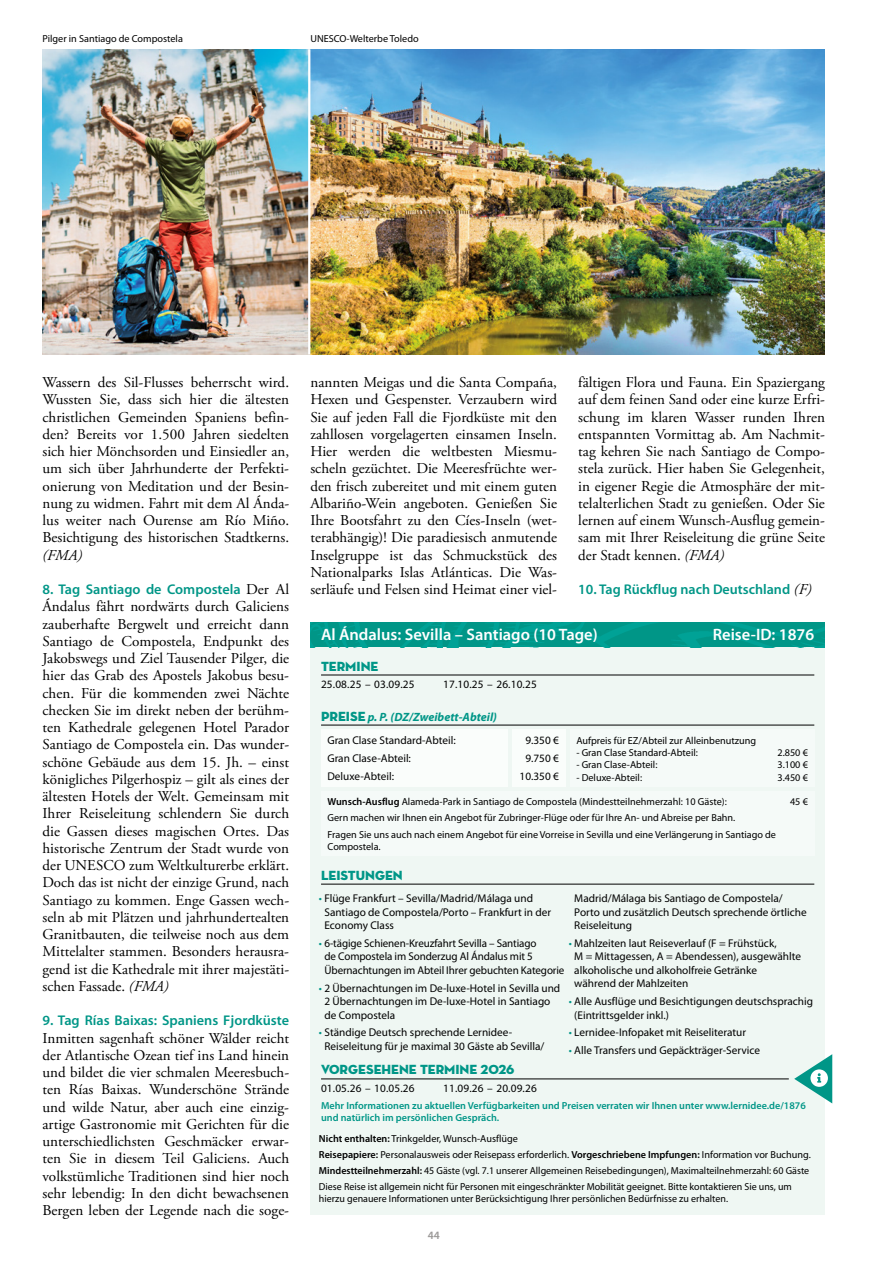
<style>
.page{position:relative;width:893px;height:1263px;background:#fff}
.page>*{position:absolute;margin:0;border:0;box-sizing:border-box;transform-origin:0 0}
.t1{font:600 16.5px "Myriad Pro";color:#fff}
.t2{font:15px/17.2px "Adobe Garamond Pro";color:#000;text-align:justify}
.t3{font:italic 15px "Adobe Garamond Pro";color:#000}
.t4{font:600 14.1px "Myriad Pro";color:#009687}
.t5{font:13.5px "Neutra Disp Titling";color:#009687}
.t6{font:italic 700 12px "Myriad Pro";color:#009687}
.t7{font:11.25px/13.5px "Myriad Pro";color:#000}
.t8{font:600 11.25px "Myriad Pro";color:#9a9897}
.t9{font:10.2px/16.2px "Myriad Pro";color:#000}
.t10{font:600 10.2px/12.3px "Myriad Pro";color:#009687}
.s1{font-family:"Adobe Garamond Pro";font-weight:400;font-size:15px;color:#000}
.s2{font-style:italic}
.s3{font-family:"Adobe Garamond Pro";font-weight:400;font-style:italic;font-size:15px;color:#000}
.s4{font-family:"Neutra Disp Titling";font-weight:400;font-style:normal;font-size:13.5px}
.s5{font-weight:600}
.s6{color:#009687}
</style>
<div class="page">
<img style="left:43px;top:49px;width:782px;height:305px">
<hr style="left:308px;top:49px;width:2px;height:305px;background:#fff">
<div style="left:310px;top:622px;width:515px;height:593px;background:#eff7f3"></div>
<img style="left:310px;top:622px;width:515px;height:25px">
<div style="left:570px;top:730px;width:244px;height:57px;background:#f5faf8"></div>
<div style="left:321px;top:791px;width:493px;height:65px;background:#f5faf8"></div>
<hr style="left:321px;top:884px;width:493px;height:1px;background:#000">
<div style="left:321px;top:730px;width:187px;height:57px;background:#fafdfb"></div>
<div style="left:512px;top:730px;width:53px;height:57px;background:#fafdfb"></div>
<hr style="left:321px;top:1079px;width:468px;height:1px;background:#000">
<svg style="left:794px;top:1054px;width:38px;height:49px"></svg>
<hr style="left:321px;top:675px;width:493px;height:1px;background:#000">
<hr style="left:321px;top:725px;width:493px;height:1px;background:#000">
<p class="t9" style="left:43px;top:31px;width:142px">Pilger in Santiago de Compostela</p>
<p class="t9" style="left:310px;top:31px;width:110px">UNESCO-Welterbe Toledo</p>
<p class="t2" style="left:43px;top:374px;width:248px">Wassern des Sil-Flusses beherrscht wird.<br>Wussten Sie, dass sich hier die ältesten christlichen Gemeinden Spaniens befin&shy;den? Bereits vor 1.500 Jahren siedelten sich hier Mönchsorden und Einsiedler an, um sich über Jahrhunderte der Perfekti&shy;onierung von Meditation und der Besin&shy;nung zu widmen. Fahrt mit dem Al Ánda&shy;lus weiter nach Ourense am Río Miño.<br>Besichtigung des historischen Stadtkerns.</p>
<p class="t3" style="left:43px;top:546px;width:41px">(FMA)</p>
<p class="t4" style="left:43px;top:582px;width:248px">8. Tag Santiago de Compostela <span class="s1">Der Al</span></p>
<p class="t2" style="left:43px;top:598px;width:248px">Ándalus fährt nordwärts durch Galiciens zauberhafte Bergwelt und erreicht dann Santiago de Compostela, Endpunkt des Jakobswegs und Ziel Tausender Pilger, die hier das Grab des Apostels Jakobus besu&shy;chen. Für die kommenden zwei Nächte checken Sie im direkt neben der berühm&shy;ten Kathedrale gelegenen Hotel Parador Santiago de Compostela ein. Das wunder&shy;schöne Gebäude aus dem 15. Jh. – einst königliches Pilgerhospiz – gilt als eines der ältesten Hotels der Welt. Gemeinsam mit Ihrer Reiseleitung schlendern Sie durch die Gassen dieses magischen Ortes. Das historische Zentrum der Stadt wurde von der UNESCO zum Weltkulturerbe erklärt.<br>Doch das ist nicht der einzige Grund, nach Santiago zu kommen. Enge Gassen wech&shy;seln ab mit Plätzen und jahrhundertealten Granitbauten, die teilweise noch aus dem Mittelalter stammen. Besonders herausra&shy;gend ist die Kathedrale mit ihrer majestäti&shy;schen Fassade. <span class="s2">(FMA)</span></p>
<p class="t4" style="left:43px;top:1013px;width:248px">9. Tag Rías Baixas: Spaniens Fjordküste</p>
<p class="t2" style="left:43px;top:1030px;width:248px">Inmitten sagenhaft schöner Wälder reicht der Atlantische Ozean tief ins Land hinein und bildet die vier schmalen Meeresbuch&shy;ten Rías Baixas. Wunderschöne Strände und wilde Natur, aber auch eine einzig&shy;artige Gastronomie mit Gerichten für die unterschiedlichsten Geschmäcker erwar&shy;ten Sie in diesem Teil Galiciens. Auch volkstümliche Traditionen sind hier noch sehr lebendig: In den dicht bewachsenen Bergen leben der Legende nach die soge-</p>
<p class="t2" style="left:310px;top:374px;width:248px">nannten Meigas und die Santa Compaña, Hexen und Gespenster. Verzaubern wird Sie auf jeden Fall die Fjordküste mit den zahllosen vorgelagerten einsamen Inseln.<br>Hier werden die weltbesten Miesmu&shy;scheln gezüchtet. Die Meeresfrüchte wer&shy;den frisch zubereitet und mit einem guten Albariño-Wein angeboten. Genießen Sie Ihre Bootsfahrt zu den Cíes-Inseln (wet&shy;terabhängig)! Die paradiesisch anmutende Inselgruppe ist das Schmuckstück des Nationalparks Islas Atlánticas. Die Was&shy;serläufe und Felsen sind Heimat einer viel-</p>
<p class="t2" style="left:578px;top:374px;width:248px">fältigen Flora und Fauna. Ein Spaziergang auf dem feinen Sand oder eine kurze Erfri&shy;schung im klaren Wasser runden Ihren entspannten Vormittag ab. Am Nachmit&shy;tag kehren Sie nach Santiago de Compo&shy;stela zurück. Hier haben Sie Gelegenheit, in eigener Regie die Atmosphäre der mit&shy;telalterlichen Stadt zu genießen. Oder Sie lernen auf einem Wunsch-Ausflug gemein&shy;sam mit Ihrer Reiseleitung die grüne Seite der Stadt kennen. <span class="s2">(FMA)</span></p>
<p class="t4" style="left:578px;top:582px;width:235px">10. Tag Rückflug nach Deutschland <span class="s3">(F)</span></p>
<p class="t1" style="left:321px;top:625px;width:278px">Al Ándalus: Sevilla – Santiago (10 Tage)</p>
<p class="t5" style="left:321px;top:657px;width:59px">TERMINE</p>
<p class="t7" style="left:321px;top:678px;width:95px">25.08.25 – 03.09.25</p>
<p class="t7" style="left:443px;top:678px;width:95px">17.10.25 – 26.10.25</p>
<p class="t6" style="left:321px;top:710px;width:177px"><span class="s4">PREISE</span> p. P. (DZ/Zweibett-Abteil)</p>
<p class="t1" style="left:713px;top:625px;width:103px">Reise-ID: 1876</p>
<p class="t9" style="left:576px;top:732px;width:181px">Aufpreis für EZ/Abteil zur Alleinbenutzung</p>
<p class="t9" style="left:576px;top:745px;width:123px">- Gran Clase Standard-Abteil:</p>
<p class="t9" style="left:777px;top:745px;width:32px">2.850 €</p>
<p class="t9" style="left:576px;top:757px;width:83px">- Gran Clase-Abteil:</p>
<p class="t9" style="left:777px;top:757px;width:32px">3.100 €</p>
<p class="t9" style="left:576px;top:769px;width:67px">- Deluxe-Abteil:</p>
<p class="t9" style="left:777px;top:769px;width:32px">3.450 €</p>
<p class="t9" style="left:328px;top:794px;width:401px"><span class="s5">Wunsch-Ausflug</span> Alameda-Park in Santiago de Compostela (Mindestteilnehmerzahl: 10 Gäste):</p>
<p class="t9" style="left:790px;top:794px;width:19px">45 €</p>
<p class="t9" style="left:328px;top:810px;width:450px">Gern machen wir Ihnen ein Angebot für Zubringer-Flüge oder für Ihre An- und Abreise per Bahn.<br>Fragen Sie uns auch nach einem Angebot für eine Vorreise in Sevilla und eine Verlängerung in Santiago de</p>
<p class="t9" style="left:328px;top:838px;width:55px">Compostela.</p>
<p class="t5" style="left:321px;top:866px;width:83px">LEISTUNGEN</p>
<p class="t7" style="left:327px;top:732px;width:130px;line-height:17.7px">Gran Clase Standard-Abteil:<br>Gran Clase-Abteil:<br>Deluxe-Abteil:</p>
<p class="t7" style="left:520px;top:732px;width:41px;line-height:17.7px;text-align:center">9.350 €<br>9.750 €<br>10.350 €</p>
<p class="t7" style="left:324px;top:892px;width:228px;text-indent:-6px"><span class="s6">•</span> Flüge Frankfurt – Sevilla/Madrid/Málaga und<br>Santiago de Compostela/Porto – Frankfurt in der<br>Economy Class</p>
<p class="t7" style="left:324px;top:936px;width:241px;text-indent:-6px"><span class="s6">•</span> 6-tägige Schienen-Kreuzfahrt Sevilla – Santiago<br>de Compostela im Sonderzug Al Ándalus mit 5<br>Übernachtungen im Abteil Ihrer gebuchten Kategorie</p>
<p class="t7" style="left:324px;top:981px;width:237px;text-indent:-6px"><span class="s6">•</span> 2 Übernachtungen im De-luxe-Hotel in Sevilla und<br>2 Übernachtungen im De-luxe-Hotel in Santiago de Compostela</p>
<p class="t7" style="left:324px;top:1026px;width:221px;text-indent:-6px"><span class="s6">•</span> Ständige Deutsch sprechende Lernidee-<br>Reiseleitung für je maximal 30 Gäste ab Sevilla/</p>
<p class="t7" style="left:574px;top:892px;width:234px">Madrid/Málaga bis Santiago de Compostela/<br>Porto und zusätzlich Deutsch sprechende örtliche<br>Reiseleitung</p>
<p class="t7" style="left:574px;top:936px;width:228px;text-indent:-6px"><span class="s6">•</span> Mahlzeiten laut Reiseverlauf (F = Frühstück,<br>M = Mittagessen, A = Abendessen), ausgewählte alkoholische und alkoholfreie Getränke während der Mahlzeiten</p>
<p class="t7" style="left:574px;top:995px;width:240px;text-indent:-6px"><span class="s6">•</span> Alle Ausflüge und Besichtigungen deutschsprachig (Eintrittsgelder inkl.)</p>
<p class="t7" style="left:569px;top:1026px;width:179px"><span class="s6">•</span> Lernidee-Infopaket mit Reiseliteratur</p>
<p class="t7" style="left:569px;top:1044px;width:193px"><span class="s6">•</span> Alle Transfers und Gepäckträger-Service</p>
<p class="t5" style="left:321px;top:1061px;width:195px">VORGESEHENE TERMINE 2026</p>
<p class="t7" style="left:321px;top:1082px;width:95px">01.05.26 – 10.05.26</p>
<p class="t7" style="left:443px;top:1082px;width:95px">11.09.26 – 20.09.26</p>
<p class="t10" style="left:321px;top:1100px;width:486px">Mehr Informationen zu aktuellen Verfügbarkeiten und Preisen verraten wir Ihnen unter www.lernidee.de/1876 und natürlich im persönlichen Gespräch.</p>
<p class="t9" style="left:319px;top:1130px;width:493px"><span class="s5">Nicht enthalten:</span> Trinkgelder, Wunsch-Ausflüge<br><span class="s5">Reisepapiere:</span> Personalausweis oder Reisepass erforderlich. <span class="s5">Vorgeschriebene Impfungen:</span> Information vor Buchung.<br><span class="s5">Mindestteilnehmerzahl:</span> 45 Gäste (vgl. 7.1 unserer Allgemeinen Reisebedingungen), Maximalteilnehmerzahl: 60 Gäste Diese Reise ist allgemein nicht für Personen mit eingeschränkter Mobilität geeignet. Bitte kontaktieren Sie uns, um</p>
<p class="t9" style="left:319px;top:1191px;width:411px">hierzu genauere Informationen unter Berücksichtigung Ihrer persönlichen Bedürfnisse zu erhalten.</p>
<p class="t8" style="left:428px;top:1229px;width:14px">44</p>
</div>
